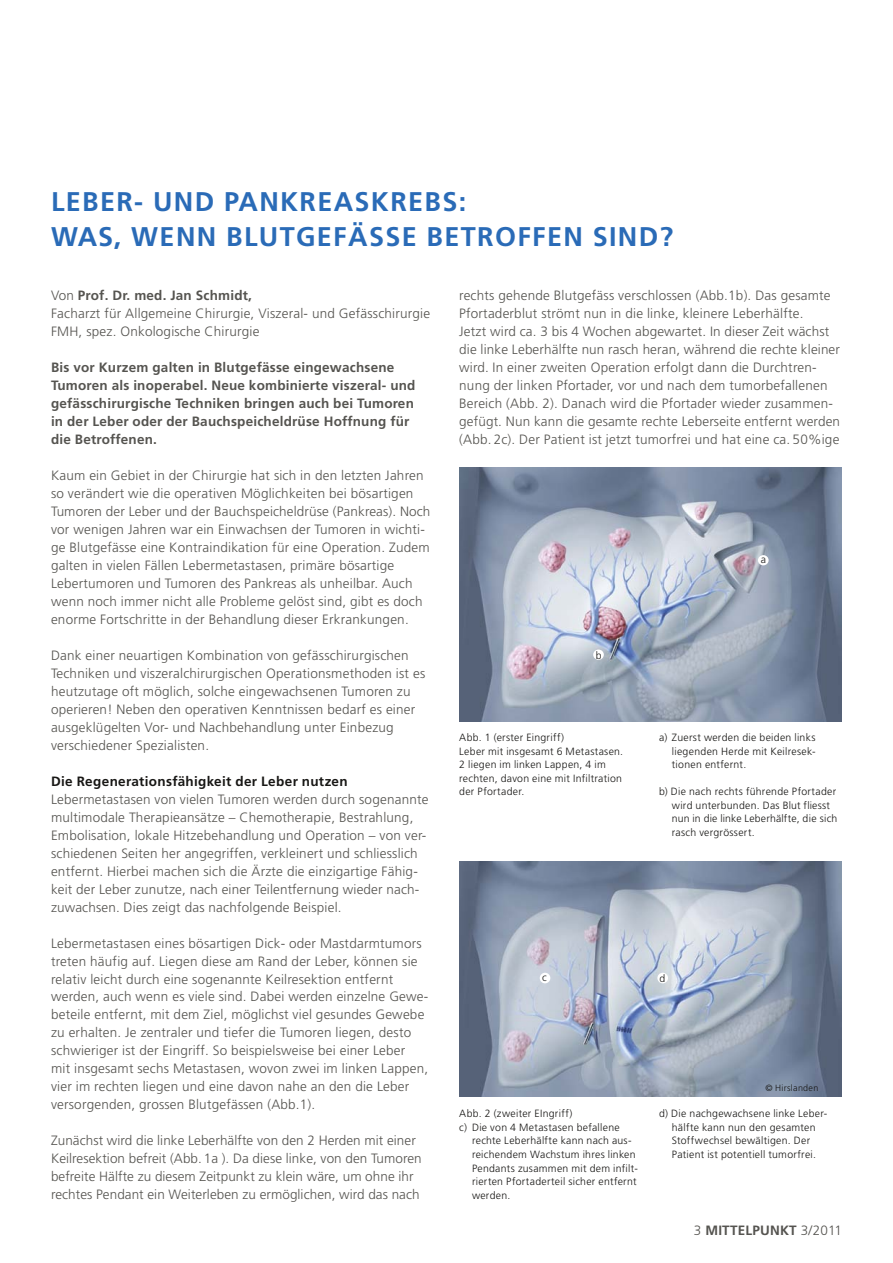
<style>
.page{position:relative;width:893px;height:1263px;background:#fff}
.page>*{position:absolute;margin:0;border:0;box-sizing:border-box;transform-origin:0 0}
.Titel_-_grau{font:700 27px/36px "Frutiger LT";letter-spacing:.05em;color:#2a6bb7}
.Fliesstext{font:300 13.5px/18px "Frutiger LT";letter-spacing:.015em;color:#555450}
.Fliesstext-2{font:700 13.5px/18px "Frutiger LT";letter-spacing:.015em;color:#555450}
.Untertitel__Fliesst{font:700 13.5px "Frutiger LT";letter-spacing:.025em;color:#181715}
.Legende{font:300 10.5px/13.5px "Frutiger LT";letter-spacing:.025em;color:#181715}
.Legende-2{font:300 9px "Frutiger LT";letter-spacing:.03em;color:#181715}
.s1{font-weight:700}
.s2{font-weight:300}
</style>
<div class="page">
<img style="left:459px;top:468px;width:383px;height:253px">
<div style="left:758px;top:555px;width:11px;height:10px;background:#fff;border-radius:50%"></div>
<div style="left:593px;top:649px;width:11px;height:11px;background:#fff;border-radius:50%"></div>
<img style="left:459px;top:862px;width:383px;height:235px">
<div style="left:540px;top:973px;width:10px;height:10px;background:#fff;border-radius:50%"></div>
<div style="left:657px;top:973px;width:11px;height:10px;background:#fff;border-radius:50%"></div>
<p class="Titel_-_grau" style="left:51px;top:183px;width:624px">LEBER- UND PANKREASKREBS:<br>WAS, WENN BLUTGEFÄSSE BETROFFEN SIND?</p>
<p class="Fliesstext" style="left:51px;top:287px;width:381px">Von <span class="s1">Prof. Dr. med. Jan Schmidt,<br></span>Facharzt für Allgemeine Chirurgie, Viszeral- und Gefässchirurgie<br>FMH, spez. Onkologische Chirurgie</p>
<p class="Fliesstext-2" style="left:51px;top:359px;width:366px">Bis vor Kurzem galten in Blutgefässe eingewachsene Tumoren als inoperabel. Neue kombinierte viszeral- und gefässchirurgische Techniken bringen auch bei Tumoren in der Leber oder der Bauchspeicheldrüse Hoffnung für die Betroffenen.</p>
<p class="Fliesstext" style="left:51px;top:467px;width:381px">Kaum ein Gebiet in der Chirurgie hat sich in den letzten Jahren so verändert wie die operativen Möglichkeiten bei bösartigen Tumoren der Leber und der Bauchspeicheldrüse (Pankreas). Noch vor wenigen Jahren war ein Einwachsen der Tumoren in wichti&shy;ge Blutgefässe eine Kontraindikation für eine Operation. Zudem galten in vielen Fällen Lebermetastasen, primäre bösartige Lebertumoren und Tumoren des Pankreas als unheilbar. Auch wenn noch immer nicht alle Probleme gelöst sind, gibt es doch enorme Fortschritte in der Behandlung dieser Erkrankungen.</p>
<p class="Fliesstext" style="left:51px;top:646px;width:376px">Dank einer neuartigen Kombination von gefässchirurgischen Techniken und viszeralchirurgischen Operationsmethoden ist es heutzutage oft möglich, solche eingewachsenen Tumoren zu operieren! Neben den operativen Kenntnissen bedarf es einer ausgeklügelten Vor- und Nachbehandlung unter Einbezug verschiedener Spezialisten.</p>
<p class="Untertitel__Fliesst" style="left:51px;top:773px;width:298px">Die Regenerationsfähigkeit der Leber nutzen</p>
<p class="Fliesstext" style="left:51px;top:790px;width:379px">Lebermetastasen von vielen Tumoren werden durch sogenannte multimodale Therapieansätze – Chemotherapie, Bestrahlung, Embolisation, lokale Hitzebehandlung und Operation – von ver&shy;schiedenen Seiten her angegriffen, verkleinert und schliesslich entfernt. Hierbei machen sich die Ärzte die einzigartige Fähig&shy;keit der Leber zunutze, nach einer Teilentfernung wieder nach&shy;zuwachsen. Dies zeigt das nachfolgende Beispiel.</p>
<p class="Fliesstext" style="left:51px;top:934px;width:379px">Lebermetastasen eines bösartigen Dick- oder Mastdarmtumors treten häufig auf. Liegen diese am Rand der Leber, können sie relativ leicht durch eine sogenannte Keilresektion entfernt werden, auch wenn es viele sind. Dabei werden einzelne Gewe&shy;beteile entfernt, mit dem Ziel, möglichst viel gesundes Gewebe zu erhalten. Je zentraler und tiefer die Tumoren liegen, desto schwieriger ist der Eingriff. So beispielsweise bei einer Leber<br>mit insgesamt sechs Metastasen, wovon zwei im linken Lappen, vier im rechten liegen und eine davon nahe an den die Leber versorgenden, grossen Blutgefässen (Abb.1).</p>
<p class="Fliesstext" style="left:51px;top:1132px;width:372px">Zunächst wird die linke Leberhälfte von den 2 Herden mit einer Keilresektion befreit (Abb.1a ). Da diese linke, von den Tumoren befreite Hälfte zu diesem Zeitpunkt zu klein wäre, um ohne ihr rechtes Pendant ein Weiterleben zu ermöglichen, wird das nach</p>
<p class="Fliesstext" style="left:459px;top:287px;width:382px">rechts gehende Blutgefäss verschlossen (Abb.1b). Das gesamte Pfortaderblut strömt nun in die linke, kleinere Leberhälfte.<br>Jetzt wird ca. 3 bis 4 Wochen abgewartet. In dieser Zeit wächst die linke Leberhälfte nun rasch heran, während die rechte kleiner wird. In einer zweiten Operation erfolgt dann die Durchtren&shy;nung der linken Pfortader, vor und nach dem tumorbefallenen Bereich (Abb. 2). Danach wird die Pfortader wieder zusammen&shy;gefügt. Nun kann die gesamte rechte Leberseite entfernt werden (Abb. 2c). Der Patient ist jetzt tumorfrei und hat eine ca. 50%ige</p>
<p class="Legende" style="left:596px;top:648px;width:7px">b</p>
<p class="Legende" style="left:459px;top:731px;width:106px">Abb. 1 (erster Eingriff)</p>
<p class="Legende" style="left:459px;top:744px;width:165px">Leber mit insgesamt 6 Metastasen.<br>2 liegen im linken Lappen, 4 im rechten, davon eine mit Infiltration der Pfortader.</p>
<p class="Legende" style="left:761px;top:552px;width:7px">a</p>
<p class="Legende" style="left:672px;top:731px;width:145px;text-align:justify;text-indent:-13px">a) Zuerst werden die beiden links liegenden Herde mit Keilresek&shy;tionen entfernt.</p>
<p class="Legende" style="left:672px;top:785px;width:167px;text-indent:-13px">b) Die nach rechts führende Pfortader wird unterbunden. Das Blut fliesst nun in die linke Leberhälfte, die sich rasch vergrössert.</p>
<p class="Legende" style="left:542px;top:971px;width:6px">c</p>
<p class="Legende" style="left:659px;top:971px;width:7px">d</p>
<p class="Legende-2" style="left:765px;top:1083px;width:55px">© Hirslanden</p>
<p class="Legende" style="left:459px;top:1107px;width:115px">Abb. 2 (zweiter EIngriff)</p>
<p class="Legende" style="left:472px;top:1121px;width:167px;text-indent:-13px">c) Die von 4 Metastasen befallene rechte Leberhälfte kann nach aus&shy;reichendem Wachstum ihres linken<br>Pendants zusammen mit dem infilt&shy;rierten Pfortaderteil sicher entfernt werden.</p>
<p class="Legende" style="left:659px;top:1107px;width:170px;text-align:center">d) Die nachgewachsene linke Leber&shy;hälfte kann nun den gesamten<br>Stoffwechsel bewältigen. Der<br>Patient ist potentiell tumorfrei.</p>
<p class="Fliesstext-2" style="left:694px;top:1221px;width:150px"><span class="s2">3</span> MITTELPUNKT <span class="s2">3/2011</span></p>
</div>
